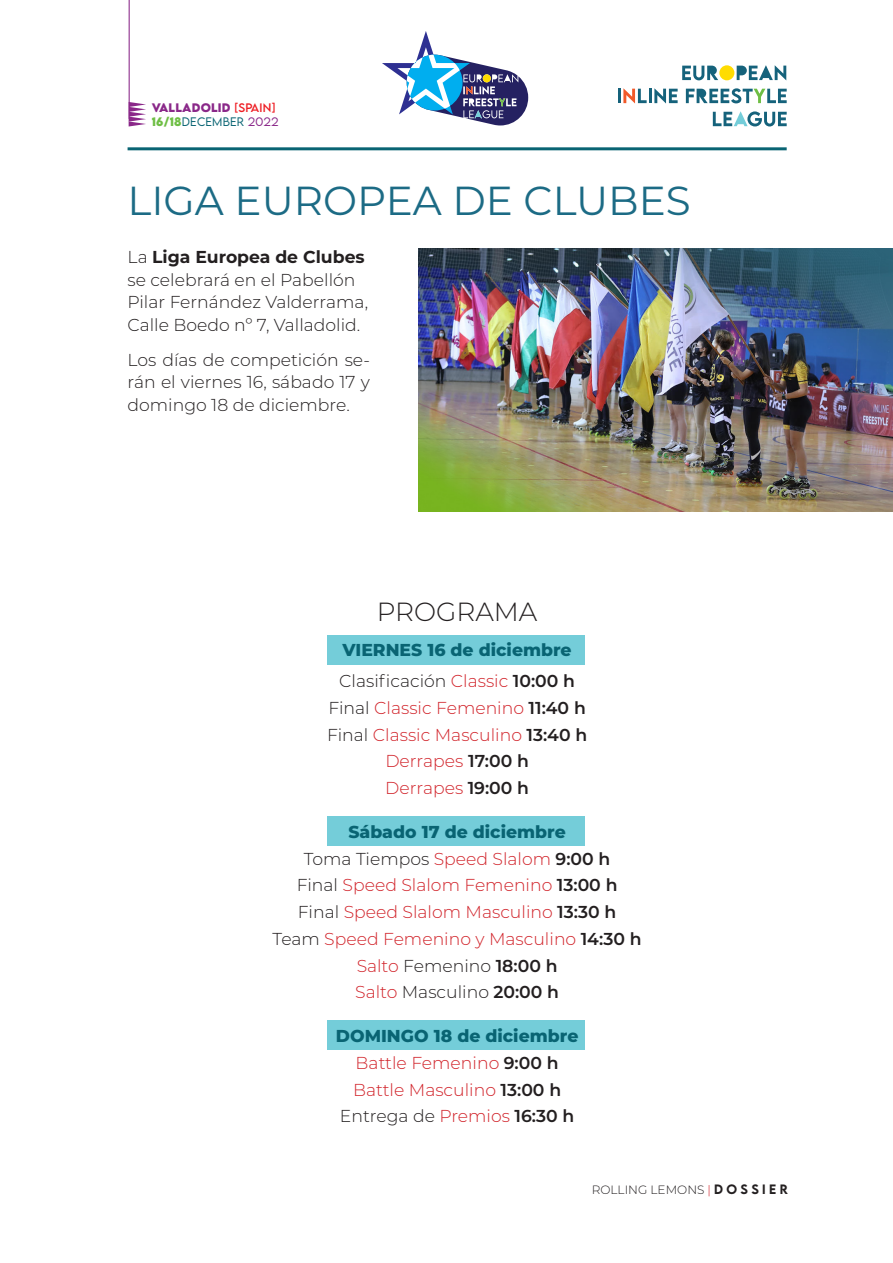
<style>
.page{position:relative;width:893px;height:1263px;background:#fff}
.page>*{position:absolute;margin:0;border:0;box-sizing:border-box;transform-origin:0 0}
.t1{font:40.5px "Montserrat";color:#1c6b85}
.t2{font:300 26.25px "Montserrat";color:#231f20}
.t3{font:300 17.25px/22.5px "Montserrat";color:#231f20}
.t4{font:300 17.25px "Montserrat";color:#d1232a}
.t5{font:800 17.25px "Montserrat";color:#096473}
.t6{font:300 12.15px "Montserrat";color:#231f20}
.t7{font:700 10.95px/13.8px "LEMONMILK";letter-spacing:.02em;color:#8a2889}
.s1{font-weight:400;color:#ee1d23}
.s2{color:#6ebe44}
.s3{font-weight:300;color:#096473}
.s4{font-weight:300}
.s5{font-weight:700}
.s6{color:#d1232a}
.s7{font-weight:600}
.s8{color:#231f20}
.s9{font-weight:600;color:#231f20}
.s10{font-family:"LEMONMILK";font-weight:500}
</style>
<div class="page">
<svg style="left:713px;top:111px;width:74px;height:15px"></svg>
<hr style="left:618px;top:89px;width:3px;height:14px;background:#15627b">
<svg style="left:623px;top:88px;width:55px;height:15px"></svg>
<svg style="left:686px;top:88px;width:101px;height:15px"></svg>
<svg style="left:682px;top:66px;width:36px;height:14px"></svg>
<div style="left:719px;top:65px;width:15px;height:15px;background:#ffdc01;border-radius:50%"></div>
<svg style="left:737px;top:65px;width:49px;height:15px"></svg>
<svg style="left:382px;top:31px;width:146px;height:94px"></svg>
<hr style="left:129px;top:0;width:1px;height:119px;background:#8a2889">
<svg style="left:129px;top:102px;width:17px;height:24px"></svg>
<hr style="left:128px;top:147px;width:659px;height:3px;background:#096473">
<div style="left:327px;top:635px;width:258px;height:30px;background:#74cdd9"></div>
<div style="left:327px;top:816px;width:258px;height:29px;background:#74cdd9"></div>
<div style="left:327px;top:1020px;width:258px;height:30px;background:#74cdd9"></div>
<img style="left:419px;top:249px;width:474px;height:263px">
<p class="t7" style="left:152px;top:101px;width:128px">VALLADOLID <span class="s1">[SPAIN]<br></span><span class="s2">16/18</span><span class="s3">DECEMBER</span> <span class="s4">2022</span></p>
<p class="t1" style="left:128px;top:173px;width:565px">LIGA EUROPEA DE CLUBES</p>
<p class="t3" style="left:128px;top:245px;width:242px">La <span class="s5">Liga Europea de Clubes </span>se celebrará en el Pabellón<br>Pilar Fernández Valderrama,<br>Calle Boedo nº 7, Valladolid.</p>
<p class="t3" style="left:128px;top:348px;width:244px;text-align:justify">Los días de competición se&shy;rán el viernes 16, sábado 17 y domingo 18 de diciembre.</p>
<p class="t2" style="left:377px;top:594px;width:40px">Programa</p>
<p class="t5" style="left:343px;top:637px;width:231px">Viernes 16 de diciembre</p>
<p class="t3" style="left:339px;top:669px;width:237px">Clasificación <span class="s6">Classic</span> <span class="s7">10:00 h</span></p>
<p class="t4" style="left:328px;top:696px;width:259px"><span class="s8">Final</span> Classic Femenino <span class="s9">11:40 h</span></p>
<p class="t4" style="left:327px;top:723px;width:262px"><span class="s8">Final</span> Classic Masculino <span class="s9">13:40 h</span></p>
<p class="t4" style="left:385px;top:749px;width:145px">Derrapes <span class="s9">17:00 h</span></p>
<p class="t4" style="left:385px;top:776px;width:145px">Derrapes <span class="s9">19:00 h</span></p>
<p class="t5" style="left:348px;top:819px;width:219px">Sábado 17 de diciembre</p>
<p class="t3" style="left:304px;top:847px;width:308px">Toma Tiempos <span class="s6">Speed Slalom</span> <span class="s7">9:00 h</span></p>
<p class="t4" style="left:297px;top:873px;width:322px"><span class="s8">Final</span> Speed Slalom Femenino <span class="s9">13:00 h</span></p>
<p class="t4" style="left:298px;top:900px;width:320px"><span class="s8">Final</span> Speed Slalom Masculino <span class="s9">13:30 h</span></p>
<p class="t4" style="left:273px;top:927px;width:370px"><span class="s8">Team</span> Speed Femenino y Masculino <span class="s9">14:30 h</span></p>
<p class="t3" style="left:357px;top:954px;width:202px"><span class="s6">Salto</span> Femenino <span class="s7">18:00 h</span></p>
<p class="t3" style="left:355px;top:980px;width:205px"><span class="s6">Salto</span> Masculino <span class="s7">20:00 h</span></p>
<p class="t5" style="left:336px;top:1023px;width:244px">Domingo 18 de diciembre</p>
<p class="t4" style="left:356px;top:1051px;width:204px">Battle Femenino <span class="s9">9:00 h</span></p>
<p class="t4" style="left:353px;top:1078px;width:210px">Battle Masculino <span class="s9">13:00 h</span></p>
<p class="t3" style="left:340px;top:1104px;width:236px">Entrega de <span class="s6">Premios</span> <span class="s7">16:30 h</span></p>
<p class="t6" style="left:592px;top:1181px;width:198px">ROLLING LEMONS <span class="s6">|</span> <span class="s10">D O S S I E R</span></p>
</div>
